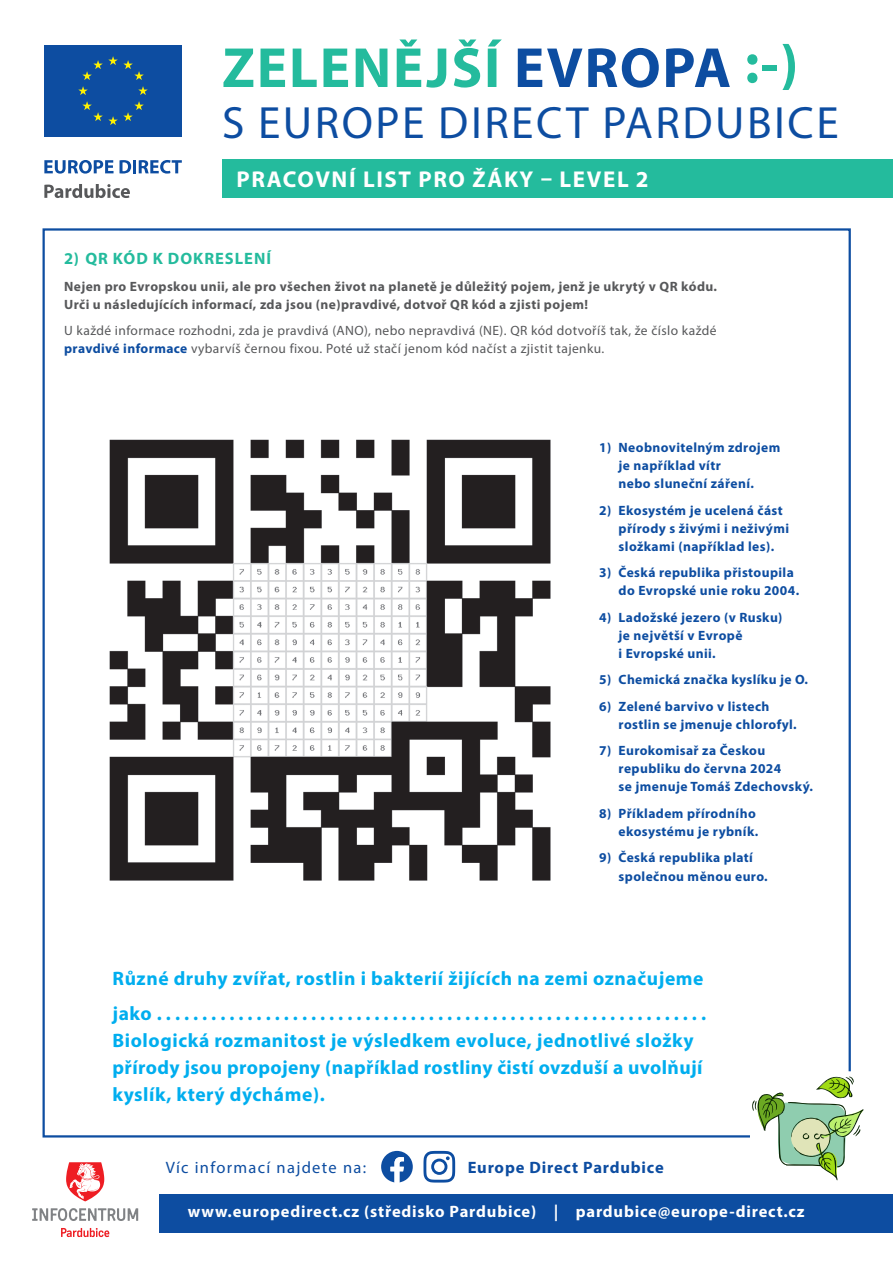
<style>
.page{position:relative;width:893px;height:1263px;background:#fff}
.page>*{position:absolute;margin:0;border:0;box-sizing:border-box;transform-origin:0 0}
.t1{font:700 57px "Myriad Pro";letter-spacing:.03em;color:#24bb9d}
.t2{font:45.45px "Myriad Pro";letter-spacing:.055em;color:#0d4da1}
.t3{font:700 22.95px "Myriad Pro";letter-spacing:.07em;color:#fff}
.t4{font:700 19.5px "Myriad Pro";letter-spacing:.03em;color:#00aeef}
.t5{font:700 16.5px "Myriad Pro";letter-spacing:.05em;color:#fff}
.t6{font:16.5px "Myriad Pro";letter-spacing:.08em;color:#0d4da1}
.t7{font:700 16.5px "Myriad Pro";letter-spacing:.05em;color:#0d4da1}
.t8{font:700 16.5px "Myriad Pro";letter-spacing:.06em;color:#24bb9d}
.t9{font:700 13.5px/18px "Myriad Pro";letter-spacing:.03em;color:#0d4da1}
.t10{font:13.5px "Myriad Pro";letter-spacing:.03em;color:#57585a}
.t11{font:700 13.5px "Myriad Pro";letter-spacing:.03em;color:#57585a}
.s1{color:#0d4da1}
.s2{font-weight:700;color:#0d4da1}
</style>
<div class="page">
<div style="left:223px;top:160px;width:670px;height:38px;background:#24bb9d"></div>
<svg style="left:44px;top:160px;width:70px;height:14px"></svg>
<svg style="left:120px;top:160px;width:62px;height:14px"></svg>
<div style="left:44px;top:45px;width:138px;height:92px;background:#0d4da1"></div>
<svg style="left:78px;top:86px;width:10px;height:9px"></svg>
<svg style="left:82px;top:101px;width:62px;height:24px"></svg>
<svg style="left:138px;top:86px;width:10px;height:9px"></svg>
<svg style="left:82px;top:56px;width:62px;height:24px"></svg>
<svg style="left:44px;top:184px;width:86px;height:14px"></svg>
<svg style="left:66px;top:1162px;width:38px;height:39px"></svg>
<svg style="left:61px;top:1228px;width:48px;height:9px"></svg>
<svg style="left:32px;top:1208px;width:106px;height:13px"></svg>
<div style="left:159px;top:1194px;width:734px;height:38px;background:#0d4da1"></div>
<svg style="left:381px;top:1151px;width:32px;height:31px"></svg>
<svg style="left:423px;top:1151px;width:32px;height:31px"></svg>
<img style="left:109px;top:439px;width:442px;height:442px">
<svg style="left:752px;top:1069px;width:112px;height:112px"></svg>
<p class="t1" style="left:222px;top:31px;width:578px">ZELENĚJŠÍ <span class="s1">EVROPA</span> :-)</p>
<p class="t2" style="left:222px;top:95px;width:618px">S EUROPE DIRECT PARDUBICE</p>
<p class="t3" style="left:236px;top:164px;width:414px">PRACOVNÍ LIST PRO ŽÁKY – LEVEL 2</p>
<p class="t8" style="left:64px;top:248px;width:209px">2) QR KÓD K DOKRESLENÍ</p>
<p class="t11" style="left:64px;top:277px;width:654px">Nejen pro Evropskou unii, ale pro všechen život na planetě je důležitý pojem, jenž je ukrytý v QR kódu.</p>
<p class="t11" style="left:64px;top:295px;width:526px">Urči u následujících informací, zda jsou (ne)pravdivé, dotvoř QR kód a zjisti pojem!</p>
<p class="t10" style="left:64px;top:322px;width:654px">U každé informace rozhodni, zda je pravdivá (ANO), nebo nepravdivá (NE). QR kód dotvoříš tak, že číslo každé</p>
<p class="t10" style="left:64px;top:340px;width:542px"><span class="s2">pravdivé informace</span> vybarvíš černou fixou. Poté už stačí jenom kód načíst a zjistit tajenku.</p>
<p class="t9" style="left:619px;top:438px;width:163px;text-indent:-19px">1) Neobnovitelným zdrojem je například vítr</p>
<p class="t9" style="left:619px;top:474px;width:137px">nebo sluneční záření.</p>
<p class="t9" style="left:619px;top:501px;width:172px;text-indent:-19px">2) Ekosystém je ucelená část přírody s živými i neživými složkami (například les).</p>
<p class="t9" style="left:619px;top:563px;width:182px;text-indent:-19px">3) Česká republika přistoupila do Evropské unie roku 2004.</p>
<p class="t9" style="left:619px;top:608px;width:165px;text-indent:-19px">4) Ladožské jezero (v Rusku) je největší v Evropě</p>
<p class="t9" style="left:619px;top:644px;width:99px">i Evropské unii.</p>
<p class="t9" style="left:599px;top:670px;width:211px">5) Chemická značka kyslíku je O.</p>
<p class="t9" style="left:599px;top:697px;width:172px">6) Zelené barvivo v listech</p>
<p class="t9" style="left:619px;top:715px;width:180px">rostlin se jmenuje chlorofyl.</p>
<p class="t9" style="left:599px;top:741px;width:168px">7) Eurokomisař za Českou</p>
<p class="t9" style="left:619px;top:759px;width:164px">republiku do června 2024</p>
<p class="t9" style="left:619px;top:777px;width:196px">se jmenuje Tomáš Zdechovský.</p>
<p class="t9" style="left:599px;top:804px;width:158px">8) Příkladem přírodního</p>
<p class="t9" style="left:619px;top:822px;width:141px">ekosystému je rybník.</p>
<p class="t9" style="left:599px;top:848px;width:155px">9) Česká republika platí</p>
<p class="t9" style="left:619px;top:867px;width:150px">společnou měnou euro.</p>
<p class="t4" style="left:113px;top:965px;width:593px">Různé druhy zvířat, rostlin i bakterií žijících na zemi označujeme</p>
<p class="t4" style="left:113px;top:1001px;width:595px">jako .............................................................</p>
<p class="t4" style="left:113px;top:1028px;width:582px">Biologická rozmanitost je výsledkem evoluce, jednotlivé složky</p>
<p class="t4" style="left:113px;top:1055px;width:592px">přírody jsou propojeny (například rostliny čistí ovzduší a uvolňují</p>
<p class="t4" style="left:113px;top:1082px;width:214px">kyslík, který dýcháme).</p>
<p class="t6" style="left:166px;top:1157px;width:202px">Víc informací najdete na:</p>
<p class="t7" style="left:468px;top:1156px;width:198px">Europe Direct Pardubice</p>
<p class="t5" style="left:188px;top:1201px;width:618px">www.europedirect.cz (středisko Pardubice) | pardubice@europe-direct.cz</p>
</div>
